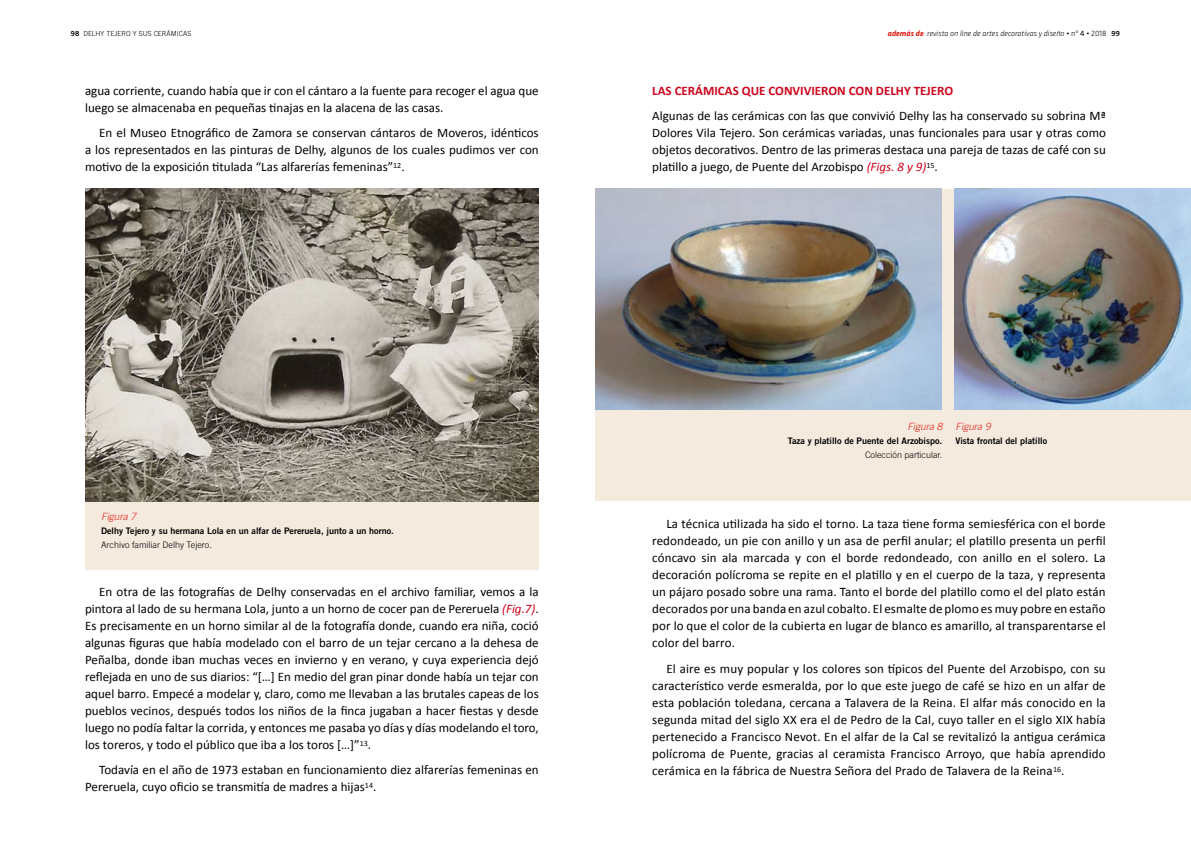
<style>
.page{position:relative;width:1191px;height:842px;background:#fff}
.page>*{position:absolute;margin:0;border:0;box-sizing:border-box;transform-origin:0 0}
.t1{font:13px/17px "Calibri";color:#000;text-align:justify}
.t2{font:700 13px "Calibri";color:#cd071e}
.t3{font:italic 300 10px "Trade Gothic LT";color:#e32219}
.t4{font:9px "Trade Gothic LT Bold Two";color:#000}
.t5{font:300 9px "Trade Gothic LT";color:#000}
.t6{font:italic 300 8px "Klavika";color:#000}
.t7{font:300 7px "Trade Gothic LT";letter-spacing:.005em;color:#000}
.s1{font-family:"Trade Gothic LT Bold Two";font-weight:400}
.s2{font-weight:700;color:#e32219}
.s3{font-style:normal}
.s4{font-weight:400;font-style:normal}
.s5{font-family:"Trade Gothic LT Bold Two";font-weight:400;font-style:normal;font-size:7px}
.s6{font-style:italic;color:#cd071e}
</style>
<div class="page">
<div style="left:85px;top:189px;width:454px;height:381px;background:#f4eade"></div>
<div style="left:595px;top:189px;width:596px;height:312px;background:#f4eade"></div>
<img style="left:85px;top:189px;width:454px;height:312px">
<img style="left:595px;top:189px;width:346px;height:220px">
<img style="left:954px;top:189px;width:237px;height:220px">
<p class="t7" style="left:71px;top:29px;width:122px"><span class="s1">98</span> DELHY TEJERO Y SUS CERÁMICAS</p>
<p class="t6" style="left:887px;top:29px;width:234px"><span class="s2">además de</span> revista on line de artes decorativas y diseño <span class="s3">• nº</span> <span class="s4">4</span> <span class="s3">• 2018</span> <span class="s5">99</span></p>
<p class="t1" style="left:85px;top:81px;width:455px">agua corriente, cuando había que ir con el cántaro a la fuente para recoger el agua que luego se almacenaba en pequeñas tinajas en la alacena de las casas.</p>
<p class="t1" style="left:85px;top:124px;width:455px;text-indent:14px">En el Museo Etnográfico de Zamora se conservan cántaros de Moveros, idénticos a los representados en las pinturas de Delhy, algunos de los cuales pudimos ver con motivo de la exposición titulada “Las alfarerías femeninas”<sup>12</sup>.</p>
<p class="t3" style="left:101px;top:511px;width:37px">Figura 7</p>
<p class="t4" style="left:101px;top:525px;width:294px">Delhy Tejero y su hermana Lola en un alfar de Pereruela, junto a un horno.</p>
<p class="t5" style="left:101px;top:539px;width:112px">Archivo familiar Delhy Tejero.</p>
<p class="t1" style="left:85px;top:582px;width:455px;text-indent:14px">En otra de las fotografías de Delhy conservadas en el archivo familiar, vemos a la pintora al lado de su hermana Lola, junto a un horno de cocer pan de Pereruela <span class="s6">(Fig.7)</span>.<br>Es precisamente en un horno similar al de la fotografía donde, cuando era niña, coció algunas figuras que había modelado con el barro de un tejar cercano a la dehesa de Peñalba, donde iban muchas veces en invierno y en verano, y cuya experiencia dejó reflejada en uno de sus diarios: “[…] En medio del gran pinar donde había un tejar con aquel barro. Empecé a modelar y, claro, como me llevaban a las brutales capeas de los pueblos vecinos, después todos los niños de la finca jugaban a hacer fiestas y desde luego no podía faltar la corrida, y entonces me pasaba yo días y días modelando el toro, los toreros, y todo el público que iba a los toros […]”<sup>13</sup>.</p>
<p class="t1" style="left:85px;top:761px;width:455px;text-indent:14px">Todavía en el año de 1973 estaban en funcionamiento diez alfarerías femeninas en<br>Pereruela, cuyo oficio se transmitía de madres a hijas<sup>14</sup>.</p>
<p class="t2" style="left:652px;top:82px;width:302px">LAS CERÁMICAS QUE CONVIVIERON CON DELHY TEJERO</p>
<p class="t1" style="left:652px;top:107px;width:455px">Algunas de las cerámicas con las que convivió Delhy las ha conservado su sobrina Mª Dolores Vila Tejero. Son cerámicas variadas, unas funcionales para usar y otras como objetos decorativos. Dentro de las primeras destaca una pareja de tazas de café con su platillo a juego, de Puente del Arzobispo <span class="s6">(Figs. 8 y 9)</span><sup>15</sup>.</p>
<p class="t3" style="left:907px;top:421px;width:37px">Figura 8</p>
<p class="t4" style="left:787px;top:435px;width:156px">Taza y platillo de Puente del Arzobispo.</p>
<p class="t5" style="left:865px;top:450px;width:79px">Colección particular.</p>
<p class="t3" style="left:955px;top:421px;width:37px">Figura 9</p>
<p class="t4" style="left:955px;top:435px;width:93px">Vista frontal del platillo</p>
<p class="t1" style="left:652px;top:515px;width:455px;text-indent:14px">La técnica utilizada ha sido el torno. La taza tiene forma semiesférica con el borde redondeado, un pie con anillo y un asa de perfil anular; el platillo presenta un perfil cóncavo sin ala marcada y con el borde redondeado, con anillo en el solero. La decoración polícroma se repite en el platillo y en el cuerpo de la taza, y representa un pájaro posado sobre una rama. Tanto el borde del platillo como el del plato están decorados por una banda en azul cobalto. El esmalte de plomo es muy pobre en estaño por lo que el color de la cubierta en lugar de blanco es amarillo, al transparentarse el color del barro.</p>
<p class="t1" style="left:652px;top:659px;width:455px;text-indent:14px">El aire es muy popular y los colores son típicos del Puente del Arzobispo, con su característico verde esmeralda, por lo que este juego de café se hizo en un alfar de esta población toledana, cercana a Talavera de la Reina. El alfar más conocido en la segunda mitad del siglo XX era el de Pedro de la Cal, cuyo taller en el siglo XIX había pertenecido a Francisco Nevot. En el alfar de la Cal se revitalizó la antigua cerámica polícroma de Puente, gracias al ceramista Francisco Arroyo, que había aprendido cerámica en la fábrica de Nuestra Señora del Prado de Talavera de la Reina<sup>16</sup>.</p>
</div>
